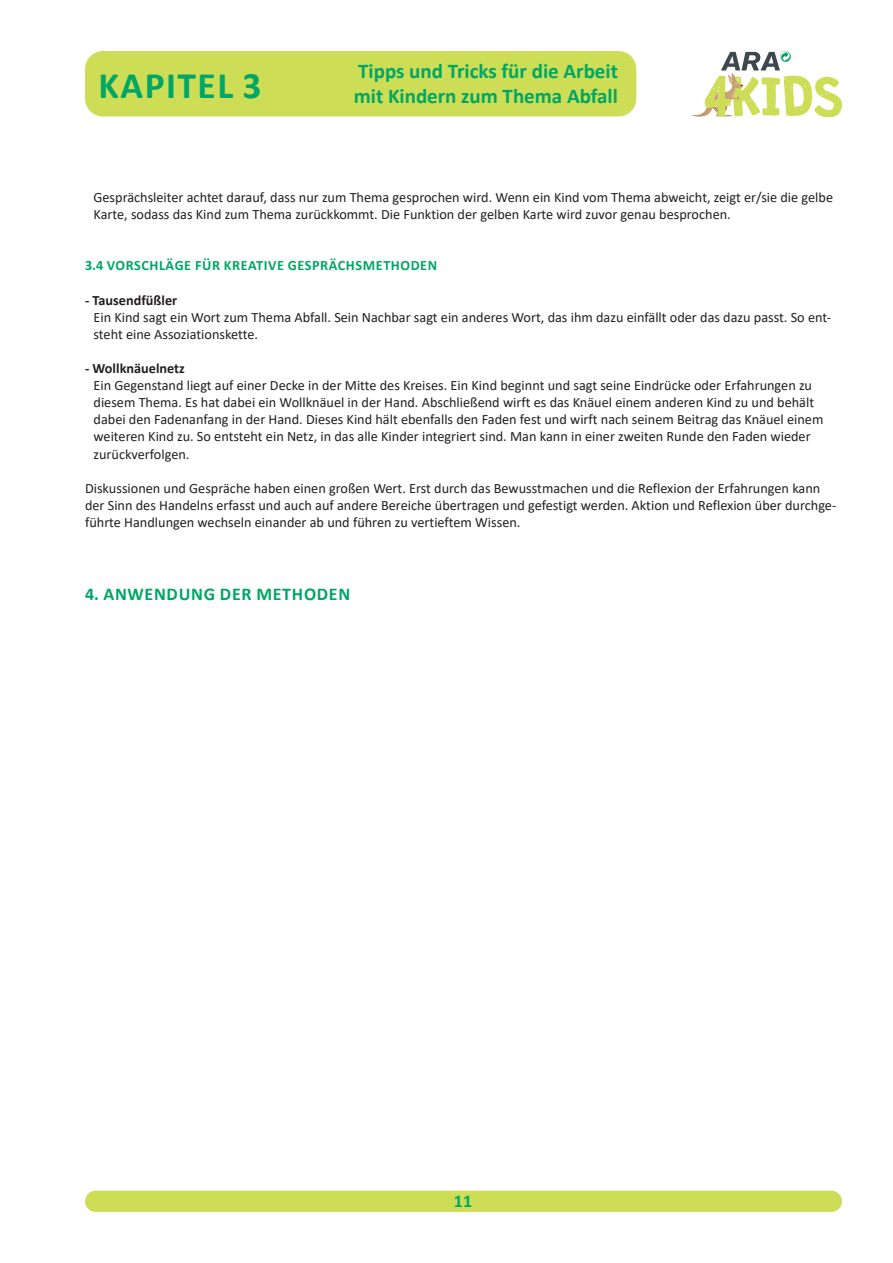
<style>
.page{position:relative;width:893px;height:1263px;background:#fff}
.page>*{position:absolute;margin:0;border:0;box-sizing:border-box;transform-origin:0 0}
.t1{font:700 37.5px "Calibri";letter-spacing:.04em;color:#00a665}
.t2{font:700 21px "Calibri";color:#00a665}
.t3{font:700 18px "Calibri";letter-spacing:.04em;color:#00a665}
.t4{font:14.25px/17.1px "Calibri";color:#231f20}
.t5{font:700 14.25px "Calibri";letter-spacing:.04em;color:#00a665}
.t6{font:700 14.25px "Calibri";color:#231f20}
</style>
<div class="page">
<div style="left:85px;top:51px;width:551px;height:65px;background:#cddd56;border-radius:18px"></div>
<svg style="left:691px;top:51px;width:151px;height:66px"></svg>
<div style="left:85px;top:1191px;width:757px;height:21px;background:#cddd56;border-radius:11px"></div>
<p class="t1" style="left:99px;top:59px;width:164px">KAPITEL 3</p>
<p class="t2" style="left:358px;top:56px;width:261px">Tipps und Tricks für die Arbeit</p>
<p class="t2" style="left:354px;top:81px;width:266px">mit Kindern zum Thema Abfall</p>
<p class="t4" style="left:94px;top:188px;width:741px">Gesprächsleiter achtet darauf, dass nur zum Thema gesprochen wird. Wenn ein Kind vom Thema abweicht, zeigt er/sie die gelbe<br>Karte, sodass das Kind zum Thema zurückkommt. Die Funktion der gelben Karte wird zuvor genau besprochen.</p>
<p class="t5" style="left:85px;top:256px;width:354px">3.4 VORSCHLÄGE FÜR KREATIVE GESPRÄCHSMETHODEN</p>
<p class="t6" style="left:85px;top:290px;width:94px">- Tausendfüßler</p>
<p class="t4" style="left:94px;top:308px;width:739px">Ein Kind sagt ein Wort zum Thema Abfall. Sein Nachbar sagt ein anderes Wort, das ihm dazu einfällt oder das dazu passt. So ent&shy;steht eine Assoziationskette.</p>
<p class="t6" style="left:85px;top:358px;width:101px">- Wollknäuelnetz</p>
<p class="t4" style="left:94px;top:376px;width:731px">Ein Gegenstand liegt auf einer Decke in der Mitte des Kreises. Ein Kind beginnt und sagt seine Eindrücke oder Erfahrungen zu diesem Thema. Es hat dabei ein Wollknäuel in der Hand. Abschließend wirft es das Knäuel einem anderen Kind zu und behält dabei den Fadenanfang in der Hand. Dieses Kind hält ebenfalls den Faden fest und wirft nach seinem Beitrag das Knäuel einem weiteren Kind zu. So entsteht ein Netz, in das alle Kinder integriert sind. Man kann in einer zweiten Runde den Faden wieder zurückverfolgen.</p>
<p class="t4" style="left:85px;top:479px;width:753px">Diskussionen und Gespräche haben einen großen Wert. Erst durch das Bewusstmachen und die Reflexion der Erfahrungen kann der Sinn des Handelns erfasst und auch auf andere Bereiche übertragen und gefestigt werden. Aktion und Reflexion über durchge&shy;führte Handlungen wechseln einander ab und führen zu vertieftem Wissen.</p>
<p class="t3" style="left:85px;top:581px;width:267px">4. ANWENDUNG DER METHODEN</p>
<p class="t3" style="left:454px;top:1188px;width:20px">11</p>
</div>
